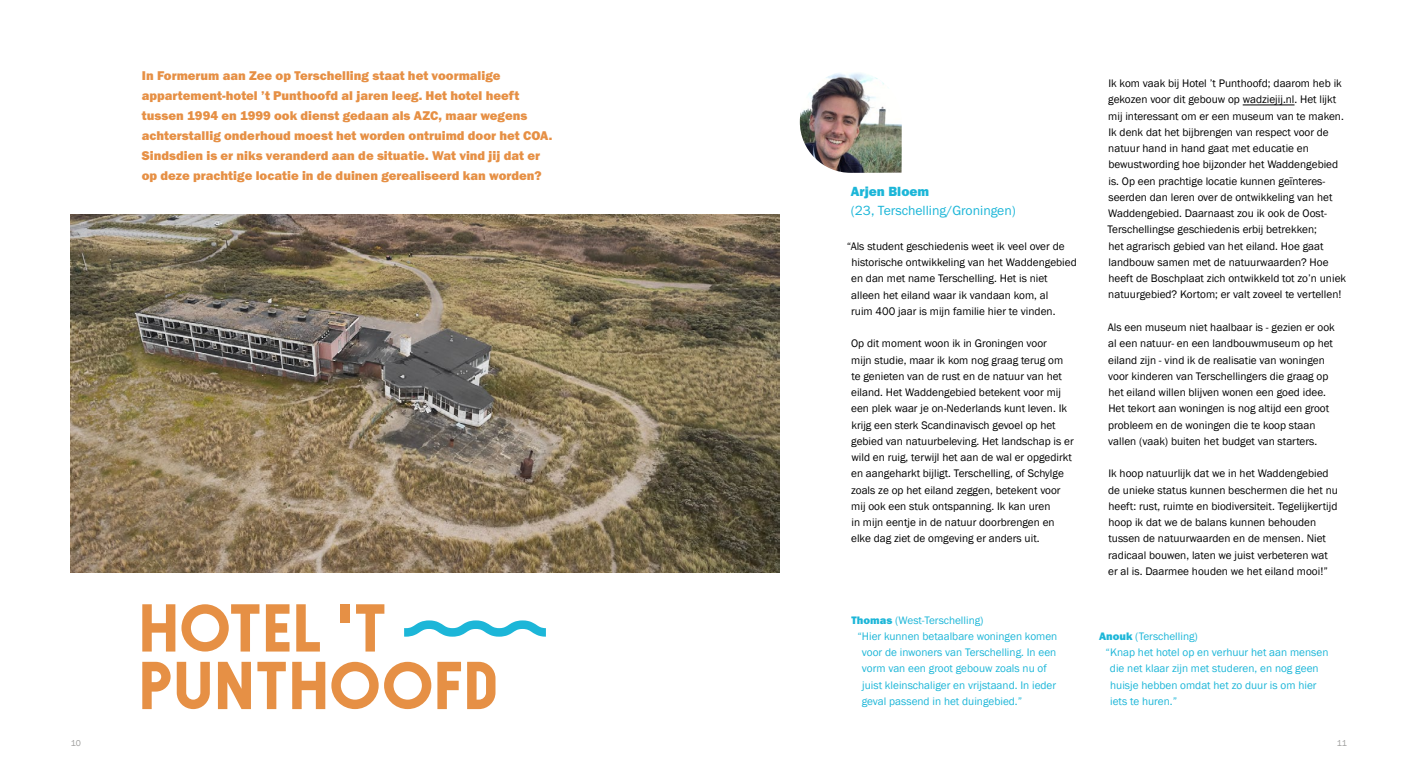
<style>
.page{position:relative;width:1418px;height:780px;background:#fff}
.page>*{position:absolute;margin:0;border:0;box-sizing:border-box;transform-origin:0 0}
.t1{font:67.5px/57.5px "Stormvloed";color:#e69045}
.t2{font:13.75px "Franklin Gothic URW Boo";color:#1cb6d8}
.t3{font:13.75px "Franklin Gothic URW Hea";color:#1cb6d8}
.t4{font:13.12px/20px "Franklin Gothic URW Hea";color:#e69045}
.t5{font:11.25px/16.2px "Franklin Gothic";color:#000}
.t6{font:11.25px/16.2px "Franklin Gothic";color:#1cb6d8}
.t7{font:11.25px "Franklin Gothic URW Boo";color:#1cb6d8}
.t8{font:8.75px "Franklin Gothic";color:#9d9d9c}
.s1{font-family:"Franklin Gothic URW Hea"}
</style>
<div class="page">
<img style="left:71px;top:214px;width:709px;height:358px">
<hr style="left:1242px;top:105px;width:52px;height:1px;background:#000">
<svg style="left:404px;top:620px;width:142px;height:16px"></svg>
<img style="left:799px;top:73px;width:102px;height:100px">
<p class="t4" style="left:142px;top:65px;width:412px">In Formerum aan Zee op Terschelling staat het voormalige appartement-hotel ’t Punthoofd al jaren leeg. Het hotel heeft tussen 1994 en 1999 ook dienst gedaan als AZC, maar wegens achterstallig onderhoud moest het worden ontruimd door het COA.<br>Sindsdien is er niks veranderd aan de situatie. Wat vind jij dat er op deze prachtige locatie in de duinen gerealiseerd kan worden?</p>
<h1 class="t1" style="left:138px;top:599px;width:361px">HOTEL 'T<br>PUNTHOOFD</h1>
<p class="t3" style="left:850px;top:183px;width:80px">Arjen Bloem</p>
<p class="t2" style="left:850px;top:202px;width:166px">(23, Terschelling/Groningen)</p>
<p class="t5" style="left:851px;top:238px;width:227px;text-indent:-4px">“Als student geschiedenis weet ik veel over de historische ontwikkeling van het Waddengebied en dan met name Terschelling. Het is niet alleen het eiland waar ik vandaan kom, al<br>ruim 400 jaar is mijn familie hier te vinden.</p>
<p class="t5" style="left:851px;top:335px;width:224px">Op dit moment woon ik in Groningen voor<br>mijn studie, maar ik kom nog graag terug om te genieten van de rust en de natuur van het eiland. Het Waddengebied betekent voor mij een plek waar je on-Nederlands kunt leven. Ik krijg een sterk Scandinavisch gevoel op het gebied van natuurbeleving. Het landschap is er wild en ruig, terwijl het aan de wal er opgedirkt en aangeharkt bijligt. Terschelling, of Schylge zoals ze op het eiland zeggen, betekent voor mij ook een stuk ontspanning. Ik kan uren<br>in mijn eentje in de natuur doorbrengen en elke dag ziet de omgeving er anders uit.</p>
<p class="t5" style="left:1107px;top:75px;width:240px">Ik kom vaak bij Hotel ’t Punthoofd; daarom heb ik gekozen voor dit gebouw op wadziejij.nl. Het lijkt mij interessant om er een museum van te maken.<br>Ik denk dat het bijbrengen van respect voor de natuur hand in hand gaat met educatie en bewustwording hoe bijzonder het Waddengebied is. Op een prachtige locatie kunnen geïnteres&shy;seerden dan leren over de ontwikkeling van het Waddengebied. Daarnaast zou ik ook de Oost-Terschellingse geschiedenis erbij betrekken;<br>het agrarisch gebied van het eiland. Hoe gaat landbouw samen met de natuurwaarden? Hoe heeft de Boschplaat zich ontwikkeld tot zo’n uniek natuurgebied? Kortom; er valt zoveel te vertellen!</p>
<p class="t5" style="left:1107px;top:319px;width:228px">Als een museum niet haalbaar is - gezien er ook al een natuur- en een landbouwmuseum op het eiland zijn - vind ik de realisatie van woningen voor kinderen van Terschellingers die graag op het eiland willen blijven wonen een goed idee.<br>Het tekort aan woningen is nog altijd een groot probleem en de woningen die te koop staan vallen (vaak) buiten het budget van starters.</p>
<p class="t5" style="left:1108px;top:465px;width:231px">Ik hoop natuurlijk dat we in het Waddengebied de unieke status kunnen beschermen die het nu heeft: rust, ruimte en biodiversiteit. Tegelijkertijd hoop ik dat we de balans kunnen behouden tussen de natuurwaarden en de mensen. Niet radicaal bouwen, laten we juist verbeteren wat er al is. Daarmee houden we het eiland mooi!”</p>
<p class="t7" style="left:851px;top:613px;width:133px"><span class="s1">Thomas</span> (West-Terschelling)</p>
<p class="t6" style="left:861px;top:628px;width:197px;text-indent:-4px">“Hier kunnen betaalbare woningen komen voor de inwoners van Terschelling. In een vorm van een groot gebouw zoals nu of juist kleinschaliger en vrijstaand. In ieder geval passend in het duingebied.”</p>
<p class="t7" style="left:1098px;top:629px;width:100px"><span class="s1">Anouk</span> (Terschelling)</p>
<p class="t6" style="left:1109px;top:644px;width:220px;text-indent:-4px">“Knap het hotel op en verhuur het aan mensen die net klaar zijn met studeren, en nog geen huisje hebben omdat het zo duur is om hier iets te huren.”</p>
<p class="t8" style="left:71px;top:737px;width:11px">10</p>
<p class="t8" style="left:1336px;top:737px;width:12px">11</p>
</div>
